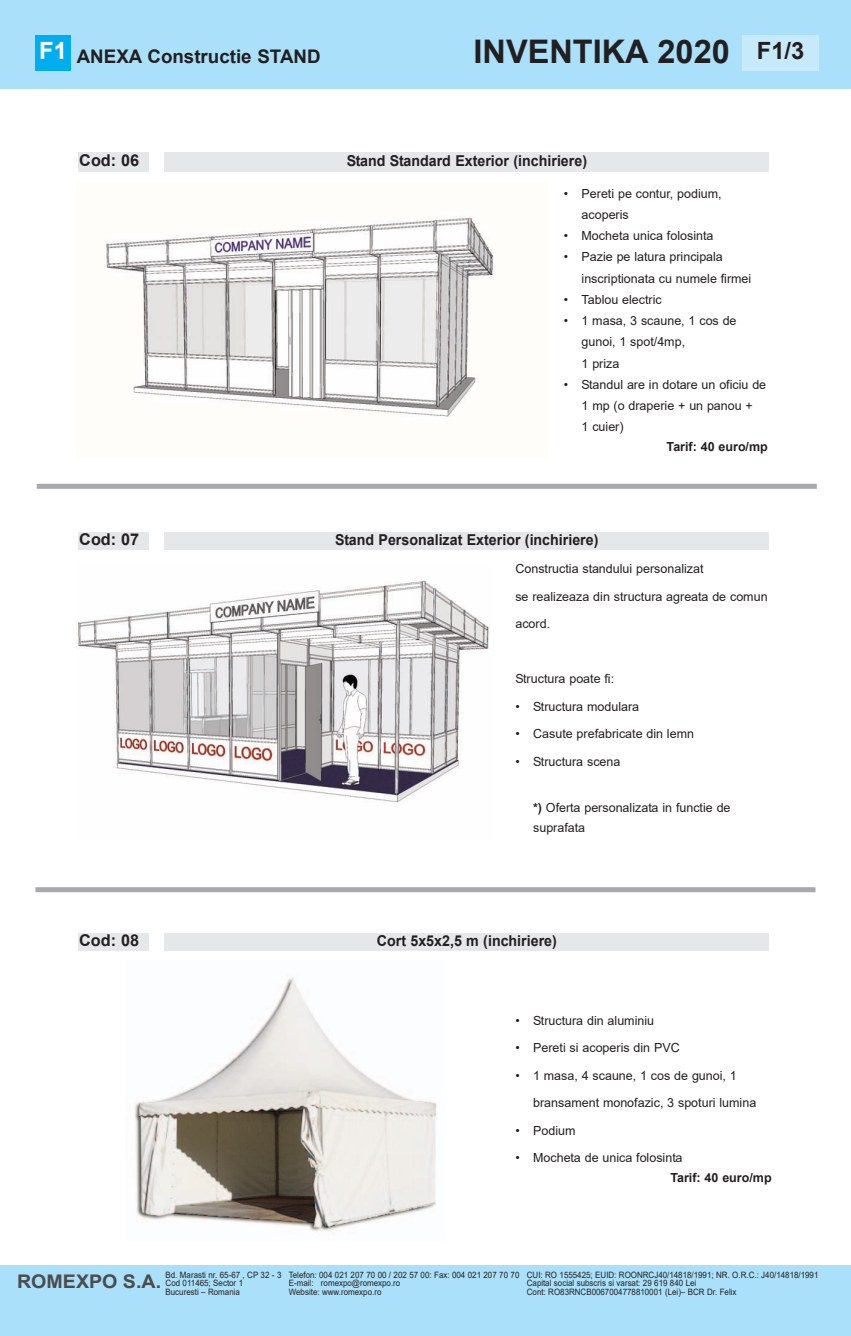
<style>
.page{position:relative;width:851px;height:1336px;background:#fff}
.page>*{position:absolute;margin:0;border:0;box-sizing:border-box;transform-origin:0 0}
.t1{font:700 32.5px "Arial";color:#231f20}
.t2{font:700 18.75px "Arial";color:#231f20}
.t3{font:700 18.75px "Arial";color:#4b4c4d;scale:1.05 1}
.t4{font:700 16.25px "Arial";color:#231f20}
.t5{font:700 15px "Arial";color:#231f20;scale:.95 1}
.t6{font:12.5px/21.2px "Arial";color:#231f20}
.t7{font:700 12.5px "Arial";color:#231f20}
.t8{font:8.75px/8.8px "Arial";color:#231f20;scale:.91 1}
.s1{font-size:23.75px}
.s2{font-weight:700}
</style>
<div class="page">
<div style="left:0;top:0;width:850px;height:89px;background:#aae0f9"></div>
<div style="left:35px;top:35px;width:36px;height:36px;background:#00aeef"></div>
<div style="left:742px;top:35px;width:77px;height:36px;background:#c6eafa"></div>
<div style="left:37px;top:484px;width:779px;height:5px;background:#a8a9ad"></div>
<div style="left:164px;top:532px;width:605px;height:18px;background:#e6e7e9"></div>
<div style="left:78px;top:532px;width:70px;height:18px;background:#e6e7e9"></div>
<img style="left:76px;top:580px;width:414px;height:223px">
<div style="left:0;top:1265px;width:850px;height:71px;background:#aae0f9"></div>
<div style="left:164px;top:152px;width:605px;height:20px;background:#e6e7e9"></div>
<div style="left:78px;top:152px;width:70px;height:20px;background:#e6e7e9"></div>
<img style="left:105px;top:216px;width:389px;height:201px">
<div style="left:35px;top:887px;width:780px;height:5px;background:#a8a9ad"></div>
<div style="left:164px;top:933px;width:605px;height:18px;background:#e6e7e9"></div>
<div style="left:78px;top:933px;width:70px;height:18px;background:#e6e7e9"></div>
<img style="left:134px;top:977px;width:303px;height:255px">
<h2 class="t2" style="left:39px;top:46px;width:283px"><sup>F1</sup> ANEXA Constructie STAND</h2>
<h1 class="t1" style="left:473px;top:34px;width:332px">INVENTIKA 2020 <span class="s1">F1/3</span></h1>
<h3 class="t4" style="left:79px;top:151px;width:62px">Cod: 06</h3>
<p class="t5" style="left:346px;top:152px;width:254px">Stand Standard Exterior (inchiriere)</p>
<p class="t6" style="left:581px;top:183px;width:141px;text-indent:-18px">• Pereti pe contur, podium, acoperis</p>
<p class="t6" style="left:563px;top:225px;width:151px">• Mocheta unica folosinta</p>
<p class="t6" style="left:581px;top:246px;width:171px;text-indent:-18px">• Pazie pe latura principala inscriptionata cu numele firmei</p>
<p class="t6" style="left:563px;top:289px;width:99px">• Tablou electric</p>
<p class="t6" style="left:581px;top:310px;width:156px;text-indent:-18px">• 1 masa, 3 scaune, 1 cos de gunoi, 1 spot/4mp,<br>1 priza</p>
<p class="t6" style="left:581px;top:374px;width:186px;text-indent:-18px">• Standul are in dotare un oficiu de<br>1 mp (o draperie + un panou +<br>1 cuier)</p>
<p class="t7" style="left:666px;top:440px;width:103px">Tarif: 40 euro/mp</p>
<h3 class="t4" style="left:79px;top:531px;width:62px">Cod: 07</h3>
<p class="t5" style="left:335px;top:531px;width:278px">Stand Personalizat Exterior (inchiriere)</p>
<p class="t6" style="left:515px;top:558px;width:190px">Constructia standului personalizat</p>
<p class="t6" style="left:515px;top:586px;width:254px">se realizeaza din structura agreata de comun</p>
<p class="t6" style="left:515px;top:613px;width:36px">acord.</p>
<p class="t6" style="left:515px;top:668px;width:100px">Structura poate fi:</p>
<p class="t6" style="left:515px;top:696px;width:125px">• Structura modulara</p>
<p class="t6" style="left:515px;top:723px;width:180px">• Casute prefabricate din lemn</p>
<p class="t6" style="left:515px;top:751px;width:106px">• Structura scena</p>
<p class="t6" style="left:533px;top:798px;width:199px;line-height:19.4px"><span class="s2">*)</span> Oferta personalizata in functie de suprafata</p>
<h3 class="t4" style="left:79px;top:931px;width:62px">Cod: 08</h3>
<p class="t5" style="left:377px;top:932px;width:191px">Cort 5x5x2,5 m (inchiriere)</p>
<p class="t6" style="left:515px;top:1010px;width:140px">• Structura din aluminiu</p>
<p class="t6" style="left:515px;top:1037px;width:166px">• Pereti si acoperis din PVC</p>
<p class="t6" style="left:515px;top:1065px;width:223px">• 1 masa, 4 scaune, 1 cos de gunoi, 1</p>
<p class="t6" style="left:533px;top:1092px;width:225px">bransament monofazic, 3 spoturi lumina</p>
<p class="t6" style="left:515px;top:1120px;width:62px">• Podium</p>
<p class="t6" style="left:515px;top:1147px;width:169px">• Mocheta de unica folosinta</p>
<p class="t7" style="left:670px;top:1171px;width:103px">Tarif: 40 euro/mp</p>
<h2 class="t3" style="left:17px;top:1270px;width:139px">ROMEXPO S.A.</h2>
<p class="t8" style="left:165px;top:1270px;width:129px">Bd. Marasti nr. 65-67 , CP 32 - 3<br>Cod 011465; Sector 1<br>Bucuresti – Romania</p>
<p class="t8" style="left:526px;top:1270px;width:322px">CUI: RO 1555425; EUID: ROONRCJ40/14818/1991; NR. O.R.C.: J40/14818/1991<br>Capital social subscris si varsat: 29 619 840 Lei<br>Cont: RO83RNCB0067004778810001 (Lei)– BCR Dr. Felix</p>
<p class="t8" style="left:289px;top:1270px;width:255px">Telefon: 004 021 207 70 00 / 202 57 00: Fax: 004 021 207 70 70<br>E-mail: romexpo@romexpo.ro<br>Website: www.romexpo.ro</p>
</div>
